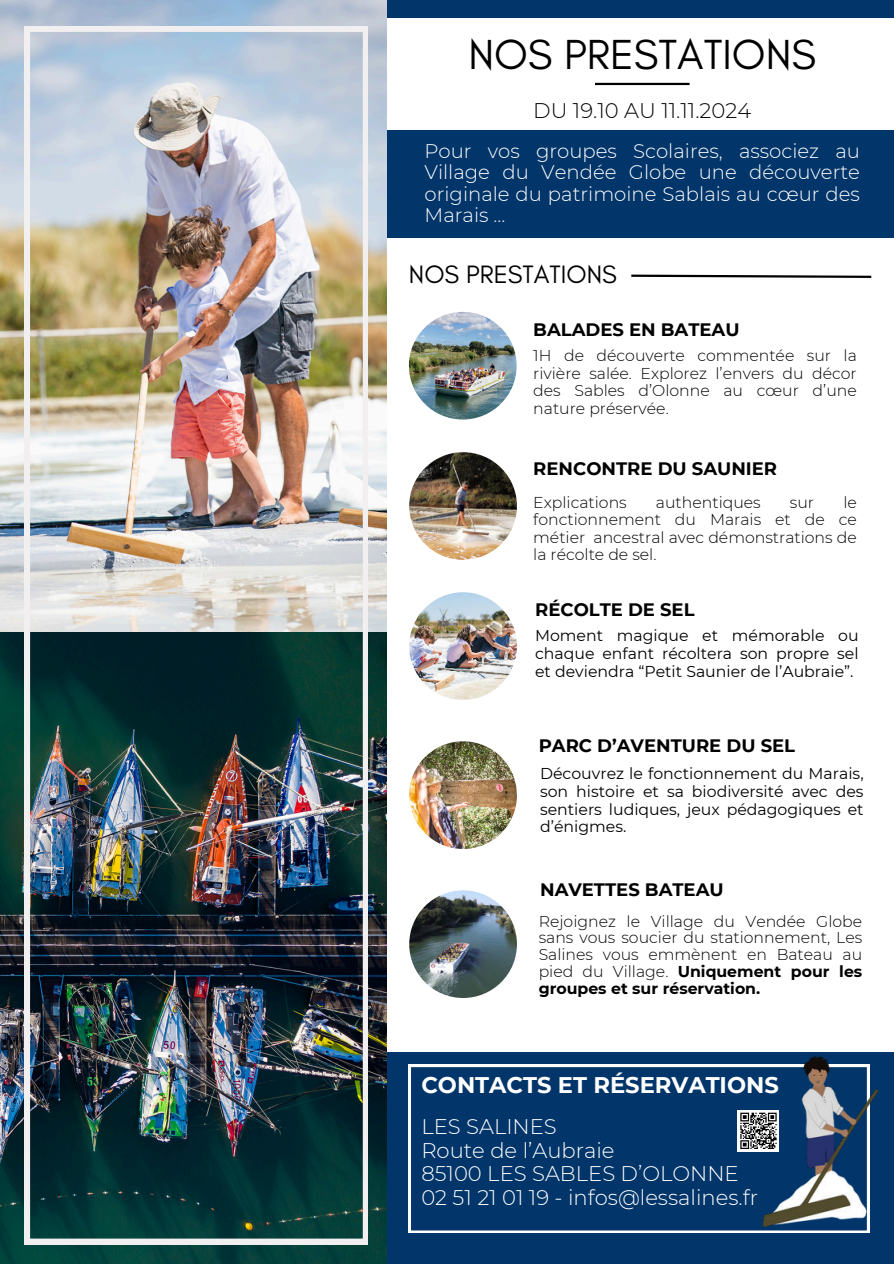
<style>
.page{position:relative;width:894px;height:1264px;background:#fff}
.page>*{position:absolute;margin:0;border:0;box-sizing:border-box;transform-origin:0 0}
.t1{font:42.75px "Glacial Indifference";color:#000}
.t2{font:25.65px "Glacial Indifference";color:#000}
.t3{font:700 22.65px "Montserrat";color:#fff}
.t4{font:300 21.15px/23.7px "Montserrat";color:#fff}
.t5{font:300 21.15px "Montserrat";color:#000}
.t6{font:300 19.65px/21.3px "Montserrat";color:#fff;text-align:justify}
.t7{font:700 18px "Montserrat";color:#000}
.t8{font:300 15.75px/17.5px "Montserrat";color:#000;text-align:justify}
.t9{font:15.75px/17.5px "Montserrat";color:#000;text-align:justify}
.s1{font-weight:700}
</style>
<div class="page">
<div style="left:368px;top:0;width:525px;height:18px;background:#023569"></div>
<hr style="left:594px;top:83px;width:95px;height:2px;background:#000">
<div style="left:371px;top:130px;width:522px;height:107px;background:#023569"></div>
<img style="left:409px;top:312px;width:107px;height:107px;border-radius:50%">
<img style="left:409px;top:890px;width:108px;height:107px;border-radius:50%">
<img style="left:409px;top:452px;width:108px;height:108px;border-radius:50%">
<div style="left:358px;top:1052px;width:535px;height:211px;background:#023569"></div>
<svg style="left:408px;top:1064px;width:319px;height:168px"></svg>
<img style="left:0;top:0;width:386px;height:1263px">
<img style="left:24px;top:26px;width:344px;height:1218px">
<img style="left:409px;top:592px;width:108px;height:108px;border-radius:50%">
<img style="left:409px;top:741px;width:108px;height:108px;border-radius:50%">
<svg style="left:631px;top:274px;width:241px;height:4px"></svg>
<img style="left:727px;top:1056px;width:152px;height:177px">
<div style="left:737px;top:1110px;width:42px;height:41px;background:#fff"></div>
<svg style="left:740px;top:1112px;width:37px;height:37px"></svg>
<h1 class="t1" style="left:468px;top:31px;width:349px">NOS PRESTATIONS</h1>
<h3 class="t5" style="left:533px;top:96px;width:219px">DU 19.10 AU 11.11.2024</h3>
<p class="t6" style="left:424px;top:140px;width:437px">Pour vos groupes Scolaires, associez au Village du Vendée Globe une découverte originale du patrimoine Sablais au cœur des Marais ...</p>
<h2 class="t2" style="left:409px;top:260px;width:209px">NOS PRESTATIONS</h2>
<p class="t7" style="left:533px;top:316px;width:208px">BALADES EN BATEAU</p>
<p class="t8" style="left:533px;top:346px;width:325px">1H de découverte commentée sur la rivière salée. Explorez l’envers du décor des Sables d’Olonne au cœur d’une nature préservée.</p>
<p class="t7" style="left:533px;top:456px;width:245px">RENCONTRE DU SAUNIER</p>
<p class="t8" style="left:533px;top:493px;width:325px;text-indent:310px">le fonctionnement du Marais et de ce métier ancestral avec démonstrations de la récolte de sel.</p>
<p class="t7" style="left:535px;top:596px;width:161px">RÉCOLTE DE SEL</p>
<p class="t9" style="left:535px;top:626px;width:325px">Moment magique et mémorable ou chaque enfant récoltera son propre sel et deviendra “Petit Saunier de l’Aubraie”.</p>
<p class="t8" style="left:533px;top:493px;width:95px">Explications</p>
<p class="t8" style="left:655px;top:493px;width:106px">authentiques</p>
<p class="t8" style="left:789px;top:493px;width:26px">sur</p>
<p class="t7" style="left:538px;top:732px;width:258px">PARC D’AVENTURE DU SEL</p>
<p class="t9" style="left:540px;top:764px;width:325px">Découvrez le fonctionnement du Marais, son histoire et sa biodiversité avec des sentiers ludiques, jeux pédagogiques et d’énigmes.</p>
<p class="t7" style="left:540px;top:876px;width:185px">NAVETTES BATEAU</p>
<p class="t8" style="left:538px;top:912px;width:325px;line-height:16.8px">Rejoignez le Village du Vendée Globe sans vous soucier du stationnement, Les Salines vous emmènent en Bateau au pied du Village. <span class="s1">Uniquement pour les groupes et sur réservation.</span></p>
<h3 class="t3" style="left:421px;top:1068px;width:359px">CONTACTS ET RÉSERVATIONS</h3>
<h3 class="t4" style="left:421px;top:1114px;width:338px">LES SALINES<br>Route de l’Aubraie<br>85100 LES SABLES D’OLONNE<br>02 51 21 01 19 - infos@lessalines.fr</h3>
</div>
